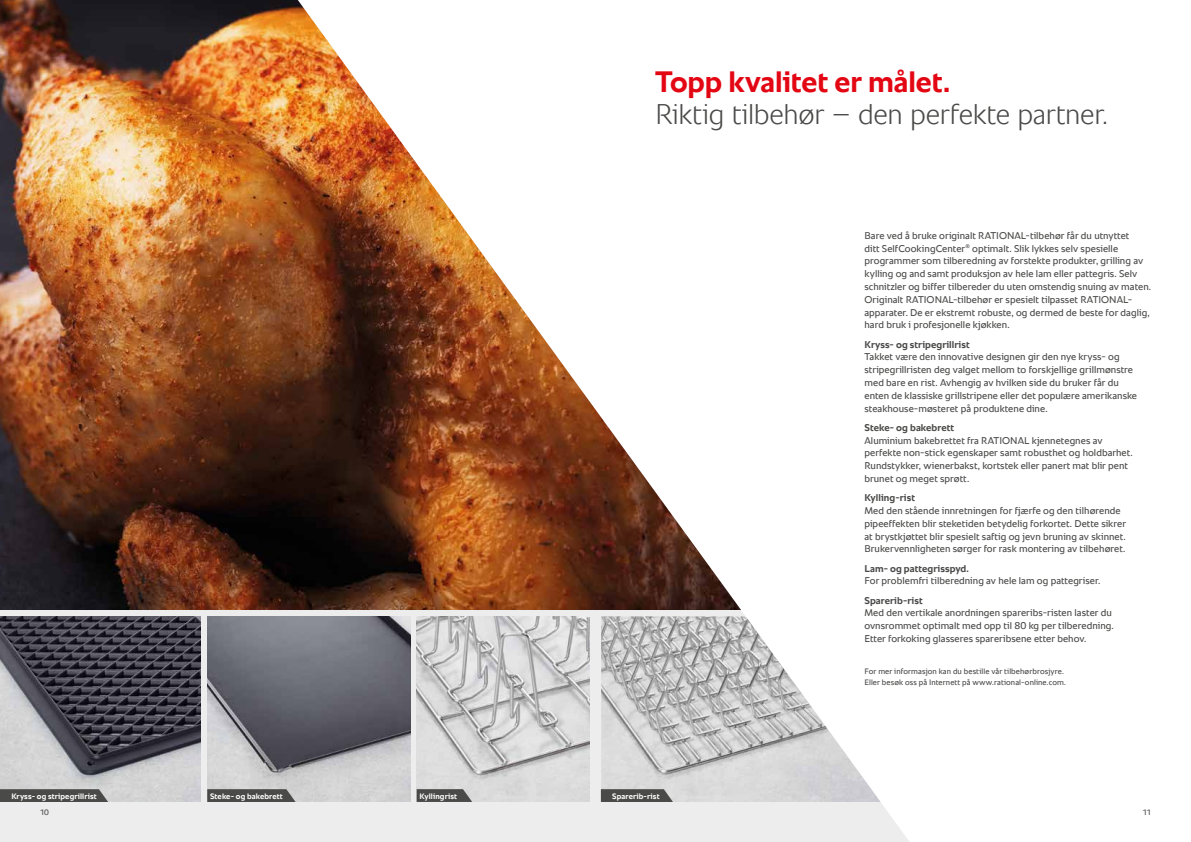
<style>
.page{position:relative;width:1191px;height:842px;background:#fff}
.page>*{position:absolute;margin:0;border:0;box-sizing:border-box;transform-origin:0 0}
.t1{font:700 30px "RATIONAL Sans TT";letter-spacing:-.005em;color:#e30613}
.t2{font:300 29px "RATIONAL Sans TT";letter-spacing:-.01em;color:#4a4a49}
.t3{font:10px/12.8px "RATIONAL Sans TT";letter-spacing:.005em;color:#4a4a49}
.t4{font:700 10px "RATIONAL Sans TT";letter-spacing:.01em;color:#4a4a49}
.t5{font:8px/10.6px "RATIONAL Sans TT";letter-spacing:.015em;color:#4a4a49}
.t6{font:700 8px "RATIONAL Sans TT";letter-spacing:.015em;color:#fff}
</style>
<div class="page">
<svg style="left:0;top:610px;width:909px;height:232px;background:#eee"></svg>
<img style="left:601px;top:616px;width:279px;height:186px">
<img style="left:417px;top:616px;width:173px;height:186px">
<img style="left:207px;top:616px;width:203px;height:186px">
<img style="left:0;top:616px;width:201px;height:186px">
<img style="left:0;top:0;width:741px;height:610px">
<svg style="left:0;top:789px;width:108px;height:13px"></svg>
<svg style="left:601px;top:789px;width:72px;height:13px"></svg>
<svg style="left:207px;top:789px;width:88px;height:13px"></svg>
<svg style="left:417px;top:789px;width:55px;height:13px"></svg>
<h1 class="t1" style="left:655px;top:60px;width:296px">Topp kvalitet er målet.</h1>
<h2 class="t2" style="left:655px;top:93px;width:454px">Riktig tilbehør – den perfekte partner.</h2>
<p class="t6" style="left:11px;top:790px;width:87px">Kryss- og stripegrillrist</p>
<p class="t6" style="left:210px;top:790px;width:74px">Steke- og bakebrett</p>
<p class="t6" style="left:419px;top:790px;width:39px">Kyllingrist</p>
<p class="t6" style="left:612px;top:790px;width:49px">Sparerib-rist</p>
<p class="t5" style="left:40px;top:807px;width:11px">10</p>
<p class="t3" style="left:864px;top:229px;width:288px">Bare ved å bruke originalt RATIONAL-tilbehør får du utnyttet<br>ditt SelfCookingCenter<sup>®</sup> optimalt. Slik lykkes selv spesielle programmer som tilberedning av forstekte produkter, grilling av kylling og and samt produksjon av hele lam eller pattegris. Selv schnitzler og biffer tilbereder du uten omstendig snuing av maten.<br>Originalt RATIONAL-tilbehør er spesielt tilpasset RATIONAL&shy;apparater. De er ekstremt robuste, og dermed de beste for daglig, hard bruk i profesjonelle kjøkken.</p>
<p class="t4" style="left:864px;top:337px;width:107px">Kryss- og stripegrillrist</p>
<p class="t3" style="left:864px;top:351px;width:274px">Takket være den innovative designen gir den nye kryss- og stripegrillristen deg valget mellom to forskjellige grillmønstre med bare en rist. Avhengig av hvilken side du bruker får du enten de klassiske grillstripene eller det populære amerikanske steakhouse-møsteret på produktene dine.</p>
<p class="t4" style="left:864px;top:420px;width:91px">Steke- og bakebrett</p>
<p class="t3" style="left:864px;top:434px;width:270px">Aluminium bakebrettet fra RATIONAL kjennetegnes av perfekte non-stick egenskaper samt robusthet og holdbarhet.<br>Rundstykker, wienerbakst, kortstek eller panert mat blir pent brunet og meget sprøtt.</p>
<p class="t4" style="left:864px;top:491px;width:52px">Kylling-rist</p>
<p class="t3" style="left:864px;top:504px;width:263px">Med den stående innretningen for fjærfe og den tilhørende pipeeffekten blir steketiden betydelig forkortet. Dette sikrer at brystkjøttet blir spesielt saftig og jevn bruning av skinnet.<br>Brukervennligheten sørger for rask montering av tilbehøret.</p>
<p class="t4" style="left:864px;top:561px;width:106px">Lam- og pattegrisspyd.</p>
<p class="t3" style="left:864px;top:575px;width:237px">For problemfri tilberedning av hele lam og pattegriser.</p>
<p class="t4" style="left:864px;top:593px;width:60px">Sparerib-rist</p>
<p class="t3" style="left:864px;top:607px;width:251px">Med den vertikale anordningen spareribs-risten laster du ovnsrommet optimalt med opp til 80 kg per tilberedning.<br>Etter forkoking glasseres spareribsene etter behov.</p>
<p class="t5" style="left:864px;top:666px;width:203px">For mer informasjon kan du bestille vår tilbehørbrosjyre.<br>Eller besøk oss på Internett på www.rational-online.com.</p>
<p class="t5" style="left:1142px;top:807px;width:10px">11</p>
</div>
